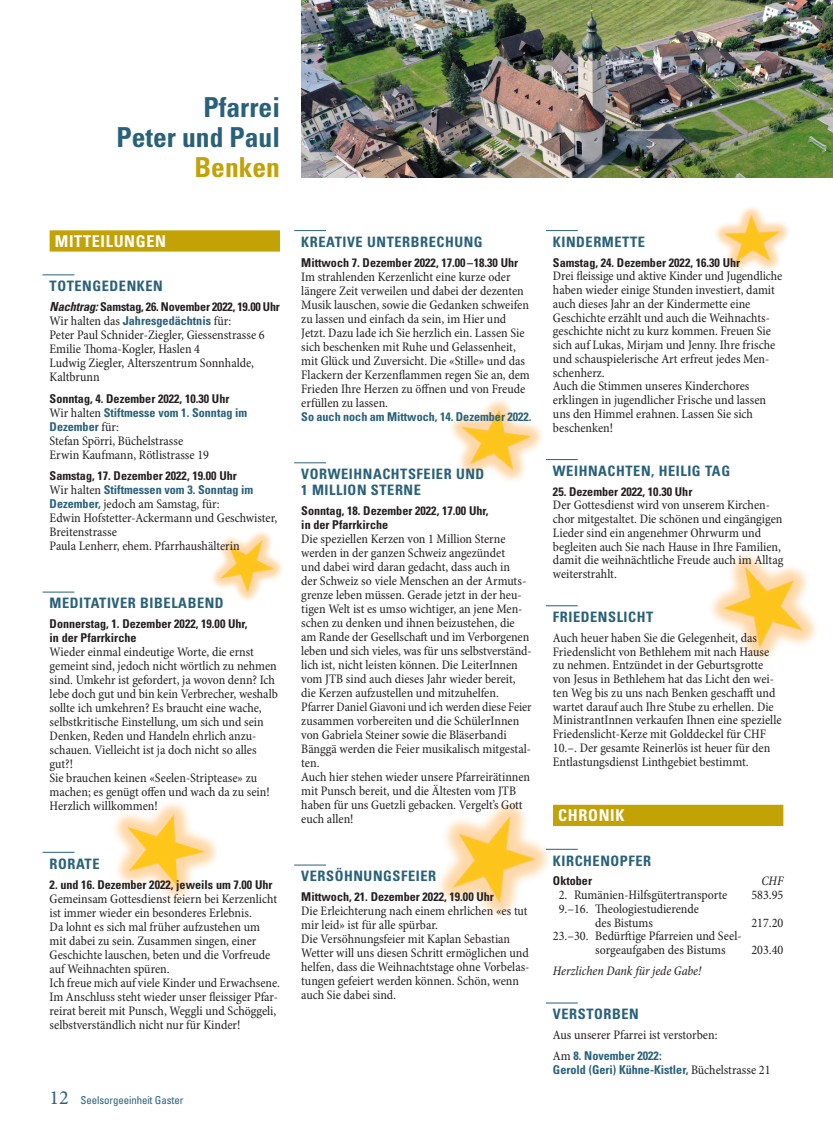
<style>
.page{position:relative;width:833px;height:1134px;background:#fff}
.page>*{position:absolute;margin:0;border:0;box-sizing:border-box;transform-origin:0 0}
.t1{font:700 condensed 27.5px/30px "Univers LT Std";color:#296179;text-align:right}
.t2{font:700 condensed 27.5px "Univers LT Std";color:#c2a205}
.t3{font:700 condensed 16.25px "Univers LT Std";letter-spacing:.04em;color:#fff}
.t4{font:700 condensed 14.38px/16px "Univers LT Std";letter-spacing:.04em;color:#296179}
.t5{font:condensed 13.12px/14px "Minion Pro";color:#231f20}
.t6{font:italic condensed 13.12px "Minion Pro";letter-spacing:-.005em;color:#231f20}
.t7{font:700 condensed 12.12px/14px "Univers LT Std";color:#231f20}
.t8{font:700 condensed 12.12px/14px "Univers LT Std";color:#296179}
.t9{font:condensed 10.88px "Univers LT Std";letter-spacing:-.01em;color:#296179}
.s1{font-style:italic;font-size:12.5px}
.s2{font-family:"Univers LT Std";font-weight:700;font-size:12.12px;color:#296179}
.s3{color:#231f20}
.s4{font-family:"Minion Pro";font-weight:400;font-size:13.12px;color:#231f20}
.s5{font-family:"Minion Pro";font-weight:400;font-size:13.12px}
.s6{color:#296179}
.s7{font-family:"Minion Pro";font-stretch:normal;font-size:20px}
</style>
<div class="page">
<img style="left:301px;top:0;width:532px;height:177px">
<img style="left:439px;top:802px;width:141px;height:115px">
<img style="left:114px;top:803px;width:103px;height:96px">
<img style="left:451px;top:399px;width:109px;height:82px">
<img style="left:716px;top:207px;width:73px;height:64px">
<img style="left:711px;top:554px;width:105px;height:107px">
<img style="left:212px;top:531px;width:70px;height:70px">
<div style="left:50px;top:230px;width:230px;height:22px;background:#c2a205"></div>
<hr style="left:43px;top:275px;width:31px;height:1px;background:#296179">
<hr style="left:43px;top:592px;width:31px;height:1px;background:#296179">
<hr style="left:43px;top:852px;width:31px;height:1px;background:#296179">
<hr style="left:294px;top:230px;width:32px;height:1px;background:#296179">
<hr style="left:294px;top:463px;width:32px;height:1px;background:#296179">
<hr style="left:294px;top:865px;width:32px;height:1px;background:#296179">
<hr style="left:546px;top:230px;width:32px;height:1px;background:#296179">
<hr style="left:546px;top:459px;width:32px;height:1px;background:#296179">
<hr style="left:546px;top:605px;width:32px;height:1px;background:#296179">
<div style="left:553px;top:805px;width:230px;height:21px;background:#c2a205"></div>
<hr style="left:546px;top:849px;width:32px;height:1px;background:#296179">
<hr style="left:546px;top:1003px;width:32px;height:1px;background:#296179">
<h1 class="t1" style="left:116px;top:92px;width:165px">Pfarrei<br>Peter und Paul</h1>
<h1 class="t2" style="left:194px;top:151px;width:87px">Benken</h1>
<p class="t3" style="left:55px;top:231px;width:112px">MITTEILUNGEN</p>
<p class="t4" style="left:50px;top:278px;width:115px">TOTENGEDENKEN</p>
<p class="t7" style="left:50px;top:300px;width:232px"><span class="s1">Nachtrag:</span> Samstag, 26. November 2022, 19.00 Uhr</p>
<p class="t5" style="left:50px;top:314px;width:217px">Wir halten das <span class="s2">Jahresgedächtnis</span> für:<br>Peter Paul Schnider-Ziegler, Giessenstrasse 6<br>Emilie Thoma-Kogler, Haslen 4<br>Ludwig Ziegler, Alterszentrum Sonnhalde, Kaltbrunn</p>
<p class="t8" style="left:50px;top:391px;width:199px"><span class="s3">Sonntag, 4. Dezember 2022, 10.30 Uhr<br></span><span class="s4">Wir halten</span> Stiftmesse vom 1. Sonntag im<br>Dezember <span class="s4">für:</span></p>
<p class="t5" style="left:50px;top:434px;width:161px">Stefan Spörri, Büchelstrasse<br>Erwin Kaufmann, Rötlistrasse 19</p>
<p class="t7" style="left:50px;top:469px;width:205px">Samstag, 17. Dezember 2022, 19.00 Uhr<br><span class="s5">Wir halten</span> <span class="s6">Stiftmessen vom 3. Sonntag im</span></p>
<p class="t5" style="left:50px;top:497px;width:229px"><span class="s2">Dezember,</span> jedoch am Samstag, für:<br>Edwin Hofstetter-Ackermann und Geschwister, Breitenstrasse<br>Paula Lenherr, ehem. Pfarrhaushälterin</p>
<p class="t4" style="left:50px;top:595px;width:176px">MEDITATIVER BIBELABEND</p>
<p class="t7" style="left:50px;top:617px;width:199px">Donnerstag, 1. Dezember 2022, 19.00 Uhr, in der Pfarrkirche</p>
<p class="t5" style="left:50px;top:646px;width:230px">Wieder einmal eindeutige Worte, die ernst gemeint sind, jedoch nicht wörtlich zu nehmen sind. Umkehr ist gefordert, ja wovon denn? Ich lebe doch gut und bin kein Verbrecher, weshalb sollte ich umkehren? Es braucht eine wache, selbstkritische Einstellung, um sich und sein Denken, Reden und Handeln ehrlich anzu&shy;schauen. Vielleicht ist ja doch nicht so alles gut?!<br>Sie brauchen keinen «Seelen-Striptease» zu machen; es genügt offen und wach da zu sein!<br>Herzlich willkommen!</p>
<p class="t4" style="left:50px;top:855px;width:51px">RORATE</p>
<p class="t7" style="left:50px;top:877px;width:224px">2. und 16. Dezember 2022, jeweils um 7.00 Uhr</p>
<p class="t5" style="left:50px;top:892px;width:232px">Gemeinsam Gottesdienst feiern bei Kerzenlicht ist immer wieder ein besonderes Erlebnis.<br>Da lohnt es sich mal früher aufzustehen um mit dabei zu sein. Zusammen singen, einer Geschichte lauschen, beten und die Vorfreude auf Weihnachten spüren.<br>Ich freue mich auf viele Kinder und Erwachsene.<br>Im Anschluss steht wieder unser fleissiger Pfar&shy;reirat bereit mit Punsch, Weggli und Schöggeli, selbstverständlich nicht nur für Kinder!</p>
<p class="t9" style="left:50px;top:1094px;width:135px"><span class="s7">12</span> Seelsorgeeinheit Gaster</p>
<p class="t4" style="left:301px;top:234px;width:183px">KREATIVE UNTERBRECHUNG</p>
<p class="t7" style="left:301px;top:255px;width:218px">Mittwoch 7. Dezember 2022, 17.00–18.30 Uhr</p>
<p class="t5" style="left:301px;top:270px;width:230px">Im strahlenden Kerzenlicht eine kurze oder längere Zeit verweilen und dabei der dezenten Musik lauschen, sowie die Gedanken schweifen zu lassen und einfach da sein, im Hier und Jetzt. Dazu lade ich Sie herzlich ein. Lassen Sie sich beschenken mit Ruhe und Gelassenheit, mit Glück und Zuversicht. Die «Stille» und das Flackern der Kerzenflammen regen Sie an, dem Frieden Ihre Herzen zu öffnen und von Freude erfüllen zu lassen.</p>
<p class="t8" style="left:301px;top:409px;width:232px">So auch noch am Mittwoch, 14. Dezember 2022.</p>
<p class="t4" style="left:301px;top:466px;width:185px">VORWEIHNACHTSFEIER UND<br>1 MILLION STERNE</p>
<p class="t7" style="left:301px;top:504px;width:189px">Sonntag, 18. Dezember 2022, 17.00 Uhr, in der Pfarrkirche</p>
<p class="t5" style="left:301px;top:532px;width:232px">Die speziellen Kerzen von 1 Million Sterne werden in der ganzen Schweiz angezündet<br>und dabei wird daran gedacht, dass auch in<br>der Schweiz so viele Menschen an der Armuts&shy;grenze leben müssen. Gerade jetzt in der heu&shy;tigen Welt ist es umso wichtiger, an jene Men&shy;schen zu denken und ihnen beizustehen, die am Rande der Gesellschaft und im Verborgenen leben und sich vieles, was für uns selbstverständ&shy;lich ist, nicht leisten können. Die LeiterInnen vom JTB sind auch dieses Jahr wieder bereit, die Kerzen aufzustellen und mitzuhelfen.<br>Pfarrer Daniel Giavoni und ich werden diese Feier zusammen vorbereiten und die SchülerInnen von Gabriela Steiner sowie die Bläserbandi Bänggä werden die Feier musikalisch mitgestal&shy;ten.<br>Auch hier stehen wieder unsere Pfarreirätinnen mit Punsch bereit, und die Ältesten vom JTB haben für uns Guetzli gebacken. Vergelt’s Gott euch allen!</p>
<p class="t4" style="left:301px;top:868px;width:136px">VERSÖHNUNGSFEIER</p>
<p class="t7" style="left:301px;top:890px;width:194px">Mittwoch, 21. Dezember 2022, 19.00 Uhr</p>
<p class="t5" style="left:301px;top:905px;width:230px">Die Erleichterung nach einem ehrlichen «es tut mir leid» ist für alle spürbar.<br>Die Versöhnungsfeier mit Kaplan Sebastian Wetter will uns diesen Schritt ermöglichen und helfen, dass die Weihnachtstage ohne Vorbelas&shy;tungen gefeiert werden können. Schön, wenn auch Sie dabei sind.</p>
<p class="t4" style="left:553px;top:234px;width:94px">KINDERMETTE</p>
<p class="t7" style="left:553px;top:255px;width:189px">Samstag, 24. Dezember 2022, 16.30 Uhr</p>
<p class="t5" style="left:553px;top:270px;width:231px">Drei fleissige und aktive Kinder und Jugendliche haben wieder einige Stunden investiert, damit auch dieses Jahr an der Kindermette eine Geschichte erzählt und auch die Weihnachts&shy;geschichte nicht zu kurz kommen. Freuen Sie sich auf Lukas, Mirjam und Jenny. Ihre frische und schauspielerische Art erfreut jedes Men&shy;schenherz.<br>Auch die Stimmen unseres Kinderchores erklingen in jugendlicher Frische und lassen uns den Himmel erahnen. Lassen Sie sich beschenken!</p>
<p class="t4" style="left:553px;top:463px;width:179px">WEIHNACHTEN, HEILIG TAG</p>
<p class="t7" style="left:553px;top:484px;width:141px">25. Dezember 2022, 10.30 Uhr</p>
<p class="t5" style="left:553px;top:499px;width:232px">Der Gottesdienst wird von unserem Kirchen&shy;chor mitgestaltet. Die schönen und eingängigen Lieder sind ein angenehmer Ohrwurm und begleiten auch Sie nach Hause in Ihre Familien, damit die weihnächtliche Freude auch im Alltag weiterstrahlt.</p>
<p class="t4" style="left:553px;top:609px;width:102px">FRIEDENSLICHT</p>
<p class="t5" style="left:553px;top:631px;width:230px">Auch heuer haben Sie die Gelegenheit, das Friedenslicht von Bethlehem mit nach Hause zu nehmen. Entzündet in der Geburtsgrotte von Jesus in Bethlehem hat das Licht den wei&shy;ten Weg bis zu uns nach Benken geschafft und wartet darauf auch Ihre Stube zu erhellen. Die MinistrantInnen verkaufen Ihnen eine spezielle Friedenslicht-Kerze mit Golddeckel für CHF 10.–. Der gesamte Reinerlös ist heuer für den Entlastungsdienst Linthgebiet bestimmt.</p>
<p class="t3" style="left:558px;top:805px;width:68px">CHRONIK</p>
<p class="t4" style="left:553px;top:852px;width:100px">KIRCHENOPFER</p>
<p class="t7" style="left:553px;top:874px;width:41px">Oktober</p>
<p class="t6" style="left:761px;top:873px;width:23px">CHF</p>
<p class="t5" style="left:559px;top:888px;width:170px">2. Rumänien-Hilfsgütertransporte</p>
<p class="t5" style="left:751px;top:888px;width:33px">583.95</p>
<p class="t5" style="left:595px;top:902px;width:105px;text-indent:-36px">9.–16. Theologiestudierende des Bistums</p>
<p class="t5" style="left:751px;top:916px;width:33px">217.20</p>
<p class="t5" style="left:595px;top:930px;width:147px;text-indent:-42px">23.–30. Bedürftige Pfarreien und Seel&shy;sorgeaufgaben des Bistums</p>
<p class="t5" style="left:751px;top:943px;width:33px">203.40</p>
<p class="t6" style="left:553px;top:963px;width:150px">Herzlichen Dank für jede Gabe!</p>
<p class="t4" style="left:553px;top:1006px;width:87px">VERSTORBEN</p>
<p class="t5" style="left:553px;top:1028px;width:166px">Aus unserer Pfarrei ist verstorben:</p>
<p class="t8" style="left:553px;top:1049px;width:219px"><span class="s4">Am</span> 8. November 2022:<br>Gerold (Geri) Kühne-Kistler, <span class="s4">Büchelstrasse 21</span></p>
</div>
